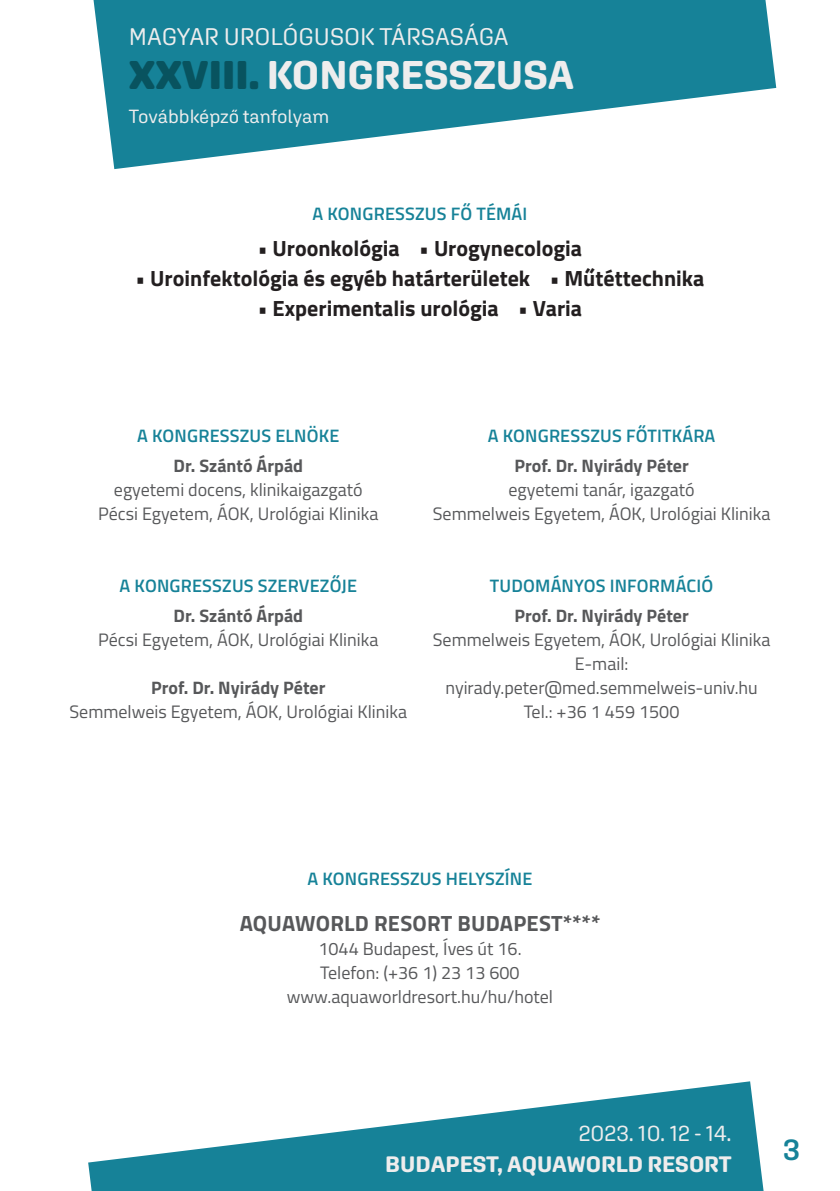
<style>
.page{position:relative;width:840px;height:1191px;background:#fff}
.page>*{position:absolute;margin:0;border:0;box-sizing:border-box;transform-origin:0 0}
.t1{font:700 40px "Aglet Sans";color:#eeeded}
.t2{font:600 30px "Aglet Sans";color:#168298}
.t3{font:24px "Aglet Sans";color:#eeeded}
.t4{font:700 22.4px "Aglet Sans";color:#eeeded}
.t5{font:22.4px "Aglet Sans";color:#eeeded}
.t6{font:700 22px "Titillium Web";color:#231f20}
.t7{font:700 22px "Titillium Web";letter-spacing:.01em;color:#57585a}
.t8{font:19px "Aglet Sans";letter-spacing:-.005em;color:#eeeded}
.t9{font:18px "Titillium Web";color:#57585a}
.t10{font:600 18px "Titillium Web";letter-spacing:.01em;color:#168298}
.t11{font:700 18px "Titillium Web";color:#57585a}
.s1{font-weight:900;color:#08535f}
</style>
<div class="page">
<svg style="left:93px;top:0;width:682px;height:169px;fill:#168298"></svg>
<svg style="left:88px;top:1081px;width:676px;height:110px;fill:#168298"></svg>
<h3 class="t3" style="left:129px;top:23px;width:381px">MAGYAR UROLÓGUSOK TÁRSASÁGA</h3>
<h1 class="t1" style="left:129px;top:51px;width:446px"><span class="s1">XXVIII.</span> KONGRESSZUSA</h1>
<p class="t8" style="left:129px;top:105px;width:202px">Továbbképző tanfolyam</p>
<p class="t10" style="left:312px;top:200px;width:216px">A KONGRESSZUS FŐ TÉMÁI</p>
<p class="t6" style="left:257px;top:231px;width:326px">• Uroonkológia • Urogynecologia</p>
<p class="t6" style="left:135px;top:261px;width:570px">• Uroinfektológia és egyéb határterületek • Műtéttechnika</p>
<p class="t6" style="left:258px;top:291px;width:325px">• Experimentalis urológia • Varia</p>
<p class="t10" style="left:137px;top:422px;width:204px">A KONGRESSZUS ELNÖKE</p>
<p class="t11" style="left:173px;top:452px;width:131px">Dr. Szántó Árpád</p>
<p class="t9" style="left:114px;top:477px;width:250px">egyetemi docens, klinikaigazgató</p>
<p class="t9" style="left:98px;top:501px;width:281px">Pécsi Egyetem, ÁOK, Urológiai Klinika</p>
<p class="t10" style="left:119px;top:572px;width:239px">A KONGRESSZUS SZERVEZŐJE</p>
<p class="t11" style="left:173px;top:602px;width:131px">Dr. Szántó Árpád</p>
<p class="t9" style="left:98px;top:627px;width:281px">Pécsi Egyetem, ÁOK, Urológiai Klinika</p>
<p class="t11" style="left:151px;top:674px;width:176px">Prof. Dr. Nyirády Péter</p>
<p class="t9" style="left:69px;top:699px;width:339px">Semmelweis Egyetem, ÁOK, Urológiai Klinika</p>
<p class="t10" style="left:487px;top:422px;width:229px">A KONGRESSZUS FŐTITKÁRA</p>
<p class="t11" style="left:514px;top:452px;width:176px">Prof. Dr. Nyirády Péter</p>
<p class="t9" style="left:508px;top:477px;width:187px">egyetemi tanár, igazgató</p>
<p class="t9" style="left:432px;top:501px;width:339px">Semmelweis Egyetem, ÁOK, Urológiai Klinika</p>
<p class="t10" style="left:489px;top:572px;width:225px">TUDOMÁNYOS INFORMÁCIÓ</p>
<p class="t11" style="left:514px;top:602px;width:176px">Prof. Dr. Nyirády Péter</p>
<p class="t9" style="left:432px;top:627px;width:339px">Semmelweis Egyetem, ÁOK, Urológiai Klinika</p>
<p class="t9" style="left:574px;top:651px;width:55px">E-mail:</p>
<p class="t9" style="left:445px;top:675px;width:314px">nyirady.peter@med.semmelweis-univ.hu</p>
<p class="t9" style="left:523px;top:699px;width:157px">Tel.: +36 1 459 1500</p>
<p class="t10" style="left:307px;top:865px;width:226px">A KONGRESSZUS HELYSZÍNE</p>
<p class="t7" style="left:239px;top:906px;width:362px">AQUAWORLD RESORT BUDAPEST****</p>
<p class="t9" style="left:318px;top:935px;width:204px">1044 Budapest, Íves út 16.</p>
<p class="t9" style="left:320px;top:959px;width:201px">Telefon: (+36 1) 23 13 600</p>
<p class="t9" style="left:287px;top:983px;width:268px">www.aquaworldresort.hu/hu/hotel</p>
<p class="t5" style="left:578px;top:1120px;width:154px">2023. 10. 12 - 14.</p>
<p class="t4" style="left:385px;top:1150px;width:348px">BUDAPEST, AQUAWORLD RESORT</p>
<h2 class="t2" style="left:782px;top:1131px;width:19px">3</h2>
</div>
